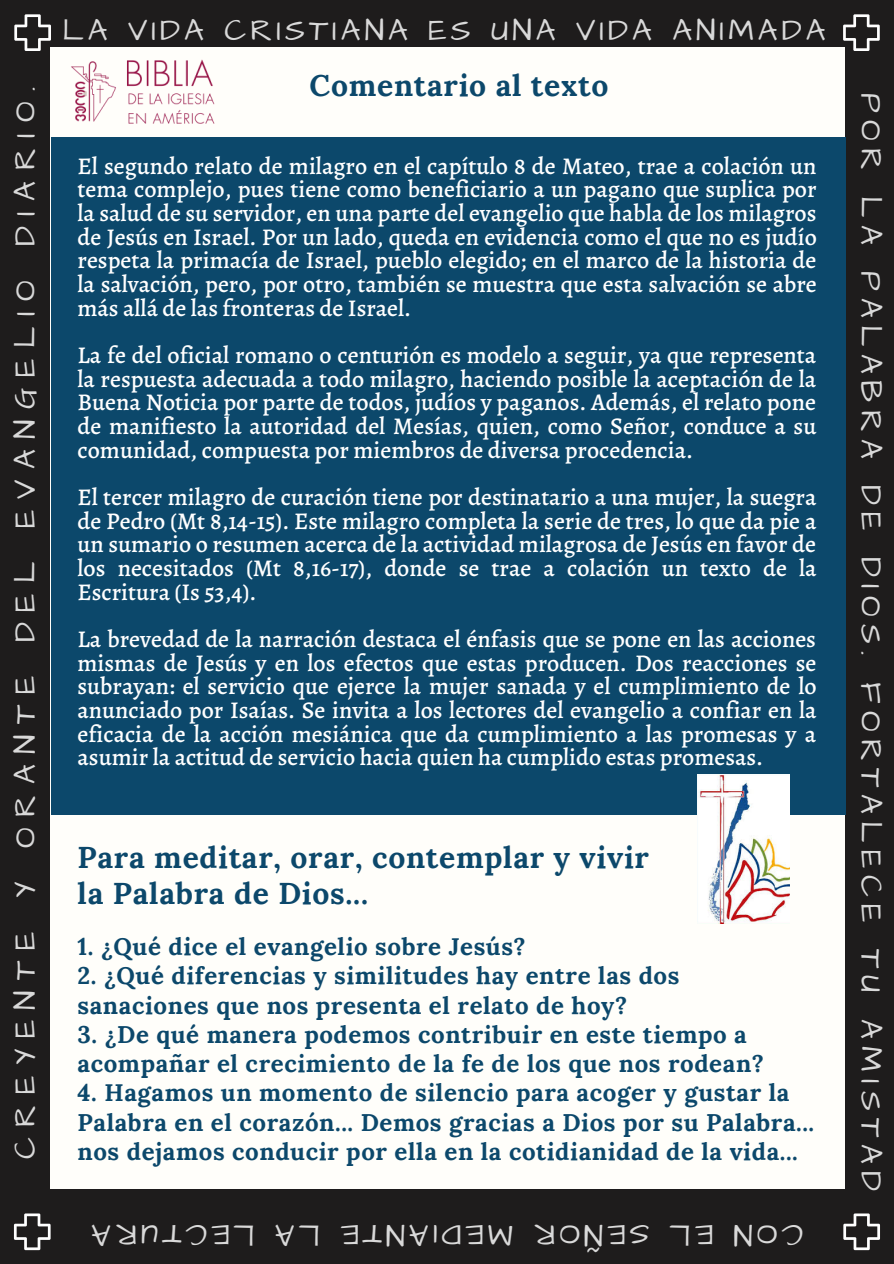
<style>
.page{position:relative;width:894px;height:1264px;background:#fff}
.page>*{position:absolute;margin:0;border:0;box-sizing:border-box;transform-origin:0 0}
.t1{font:30.9px "Architects Daughter";letter-spacing:.23em;color:#d9d9d9}
.t2{font:30.9px "Architects Daughter";letter-spacing:.345em;color:#d9d9d9}
.t3{font:30.9px "Architects Daughter";letter-spacing:.13em;color:#d9d9d9}
.t4{font:30.9px "Architects Daughter";letter-spacing:.125em;color:#d9d9d9}
.t5{font:700 30px "Lora";letter-spacing:.025em;color:#0c486b}
.t6{font:500 24px/23.7px "Alegreya";color:#fff;text-align:justify}
.t7{font:700 24px/29.2px "Lora";letter-spacing:.025em;color:#0c486b}
</style>
<div class="page">
<div style="left:0;top:0;width:893px;height:1263px;background:#1e1c1c"></div>
<div style="left:51px;top:47px;width:794px;height:1141px;background:#fffefa"></div>
<svg style="left:843px;top:14px;width:36px;height:37px"></svg>
<svg style="left:843px;top:1213px;width:36px;height:37px"></svg>
<svg style="left:14px;top:1213px;width:37px;height:37px"></svg>
<svg style="left:14px;top:14px;width:37px;height:37px"></svg>
<div style="left:51px;top:137px;width:794px;height:678px;background:#0c486b"></div>
<img style="left:697px;top:774px;width:92px;height:149px">
<img style="left:71px;top:59px;width:144px;height:65px">
<p class="t2" style="left:4px;top:1159px;width:1074px;rotate:-90deg">CREYENTE Y ORANTE DEL EVANGELIO DIARIO.</p>
<p class="t3" style="left:62px;top:10px;width:764px">LA VIDA CRISTIANA ES UNA VIDA ANIMADA</p>
<p class="t5" style="left:309px;top:66px;width:300px">Comentario al texto</p>
<p class="t6" style="left:77px;top:154px;width:740px">El segundo relato de milagro en el capítulo 8 de Mateo, trae a colación un tema complejo, pues tiene como beneficiario a un pagano que suplica por la salud de su servidor, en una parte del evangelio que habla de los milagros de Jesús en Israel. Por un lado, queda en evidencia como el que no es judío respeta la primacía de Israel, pueblo elegido; en el marco de la historia de la salvación, pero, por otro, también se muestra que esta salvación se abre más allá de las fronteras de Israel.</p>
<p class="t6" style="left:77px;top:343px;width:740px">La fe del oficial romano o centurión es modelo a seguir, ya que representa la respuesta adecuada a todo milagro, haciendo posible la aceptación de la Buena Noticia por parte de todos, judíos y paganos. Además, el relato pone de manifiesto la autoridad del Mesías, quien, como Señor, conduce a su comunidad, compuesta por miembros de diversa procedencia.</p>
<p class="t6" style="left:77px;top:485px;width:740px">El tercer milagro de curación tiene por destinatario a una mujer, la suegra de Pedro (Mt 8,14-15). Este milagro completa la serie de tres, lo que da pie a un sumario o resumen acerca de la actividad milagrosa de Jesús en favor de los necesitados (Mt 8,16-17), donde se trae a colación un texto de la Escritura (Is 53,4).</p>
<p class="t6" style="left:77px;top:627px;width:740px">La brevedad de la narración destaca el énfasis que se pone en las acciones mismas de Jesús y en los efectos que estas producen. Dos reacciones se subrayan: el servicio que ejerce la mujer sanada y el cumplimiento de lo anunciado por Isaías. Se invita a los lectores del evangelio a confiar en la eficacia de la acción mesiánica que da cumplimiento a las promesas y a asumir la actitud de servicio hacia quien ha cumplido estas promesas.</p>
<p class="t5" style="left:77px;top:838px;width:572px">Para meditar, orar, contemplar y vivir</p>
<p class="t5" style="left:77px;top:874px;width:292px">la Palabra de Dios...</p>
<p class="t7" style="left:77px;top:931px;width:449px">1. ¿Qué dice el evangelio sobre Jesús?</p>
<p class="t7" style="left:77px;top:960px;width:603px">2. ¿Qué diferencias y similitudes hay entre las dos sanaciones que nos presenta el relato de hoy?</p>
<p class="t7" style="left:77px;top:1019px;width:687px">3. ¿De qué manera podemos contribuir en este tiempo a acompañar el crecimiento de la fe de los que nos rodean?</p>
<p class="t7" style="left:77px;top:1078px;width:738px">4. Hagamos un momento de silencio para acoger y gustar la<br>Palabra en el corazón... Demos gracias a Dios por su Palabra... nos dejamos conducir por ella en la cotidianidad de la vida...</p>
<p class="t4" style="left:255px;top:1255px;width:165px;rotate:-180deg">LECTURA</p>
<p class="t1" style="left:320px;top:1255px;width:47px;rotate:-180deg">LA</p>
<p class="t1" style="left:513px;top:1255px;width:174px;rotate:-180deg">MED AI NTE</p>
<p class="t1" style="left:649px;top:1255px;width:117px;rotate:-180deg">SEÑOR</p>
<p class="t1" style="left:713px;top:1255px;width:45px;rotate:-180deg">EL</p>
<p class="t1" style="left:802px;top:1255px;width:71px;rotate:-180deg">CON</p>
<p class="t1" style="left:891px;top:93px;width:1099px;rotate:90deg">POR LA PALABRA DE DIOS. FORTALECE TU AMISTAD</p>
</div>
